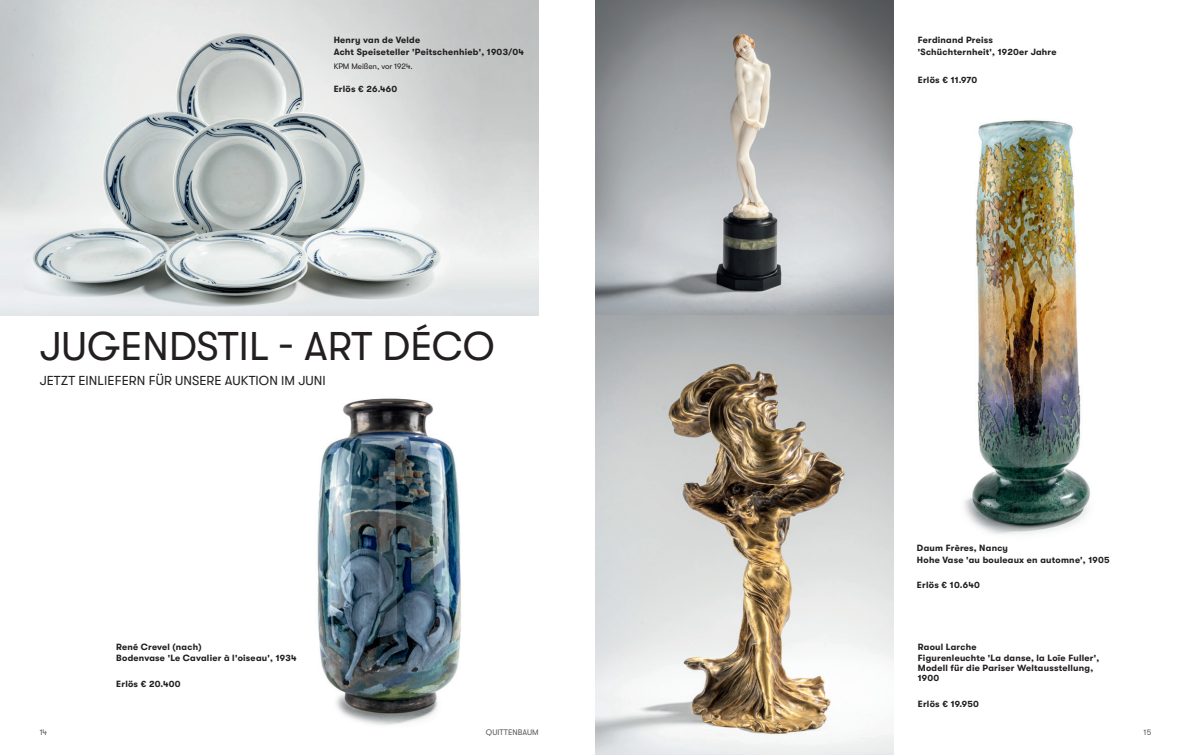
<style>
.page{position:relative;width:1191px;height:755px;background:#fff}
.page>*{position:absolute;margin:0;border:0;box-sizing:border-box;transform-origin:0 0}
.t1{font:40px "GT Walsheim";letter-spacing:.005em;color:#231f20}
.t2{font:13px "GT Walsheim";letter-spacing:.005em;color:#231f20}
.t3{font:700 9px/11.4px "GT Walsheim";letter-spacing:.025em;color:#231f20}
.t4{font:8px "GT Walsheim";letter-spacing:-.005em;color:#231f20}
.t5{font:8px "GT Walsheim";letter-spacing:.005em;color:#57585a}
.t6{font:8px "GT Walsheim";color:#57585a}
</style>
<div class="page">
<img style="left:317px;top:398px;width:144px;height:327px">
<img style="left:893px;top:54px;width:197px;height:522px">
<img style="left:595px;top:0;width:298px;height:754px">
<img style="left:0;top:0;width:539px;height:315px">
<p class="t3" style="left:334px;top:34px;width:192px">Henry van de Velde<br>Acht Speiseteller 'Peitschenhieb', 1903/04</p>
<p class="t4" style="left:334px;top:62px;width:80px">KPM Meißen, vor 1924.</p>
<p class="t3" style="left:334px;top:83px;width:65px">Erlös € 26.460</p>
<h1 class="t1" style="left:40px;top:323px;width:456px">JUGENDSTIL - ART DÉCO</h1>
<h2 class="t2" style="left:40px;top:373px;width:287px">JETZT EINLIEFERN FÜR UNSERE AUKTION IM JUNI</h2>
<p class="t3" style="left:116px;top:640px;width:182px">René Crevel (nach)<br>Bodenvase 'Le Cavalier à l'oiseau', 1934</p>
<p class="t3" style="left:116px;top:677px;width:66px">Erlös € 20.400</p>
<p class="t3" style="left:918px;top:34px;width:140px">Ferdinand Preiss 'Schüchternheit', 1920er Jahre</p>
<p class="t3" style="left:918px;top:74px;width:61px">Erlös € 11.970</p>
<p class="t3" style="left:917px;top:542px;width:194px">Daum Frères, Nancy<br>Hohe Vase 'au bouleaux en automne', 1905</p>
<p class="t3" style="left:917px;top:579px;width:64px">Erlös € 10.640</p>
<p class="t3" style="left:918px;top:640px;width:183px">Raoul Larche<br>Figurenleuchte 'La danse, la Loïe Fuller',</p>
<p class="t3" style="left:918px;top:662px;width:177px;line-height:10px">Modell für die Pariser Weltausstellung,<br>1900</p>
<p class="t3" style="left:918px;top:697px;width:63px">Erlös € 19.950</p>
<p class="t5" style="left:40px;top:727px;width:9px">14</p>
<p class="t5" style="left:486px;top:727px;width:54px">QUITTENBAUM</p>
<p class="t6" style="left:1143px;top:727px;width:9px">15</p>
</div>
